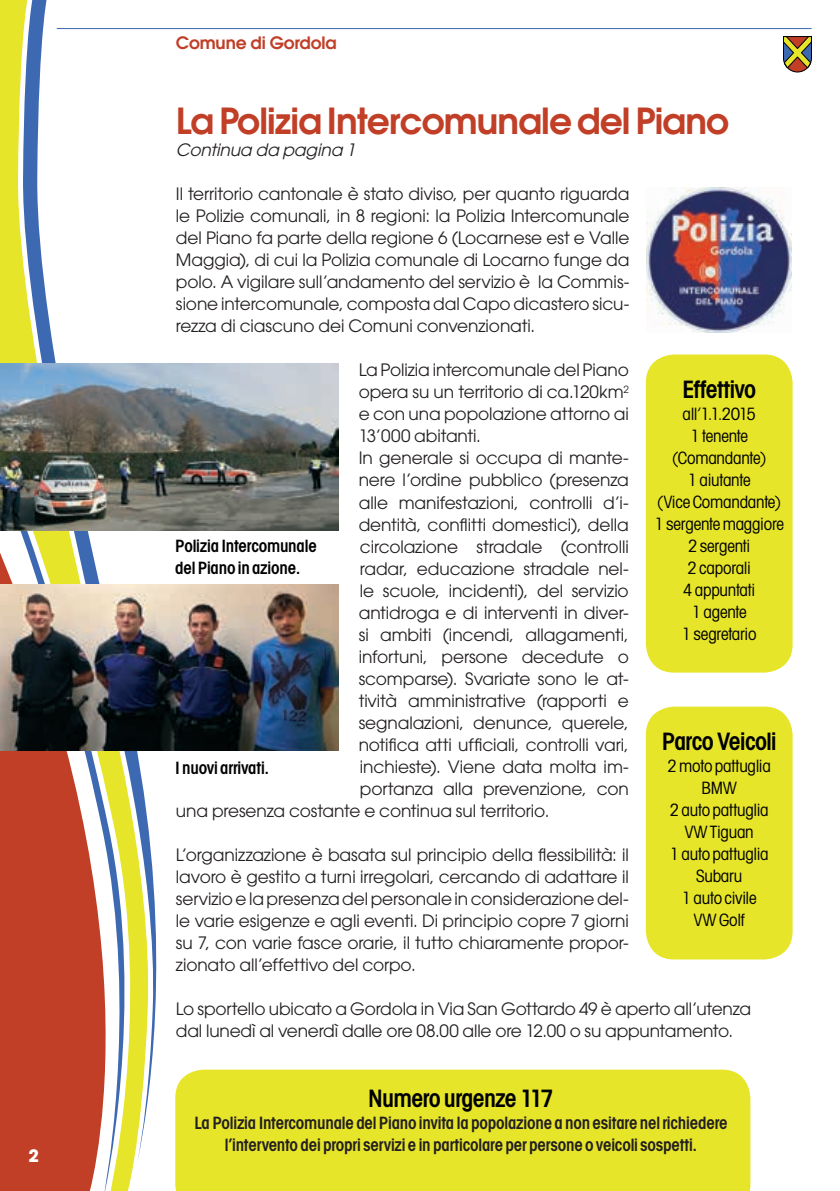
<style>
.page{position:relative;width:840px;height:1191px;background:#fff}
.page>*{position:absolute;margin:0;border:0;box-sizing:border-box;transform-origin:0 0}
.t1{font:600 36px "Avant Garde CE";letter-spacing:-.025em;color:#c13e27}
.t2{font:600 condensed 24px "Avant Garde";letter-spacing:-.03em;color:#000}
.t3{font:17px/22px "Avant Garde";letter-spacing:-.005em;color:#231f20;text-align:justify}
.t4{font:condensed 17px/22px "Avant Garde";letter-spacing:-.015em;color:#000;text-align:center}
.t5{font:600 condensed 17px/22px "Avant Garde";letter-spacing:-.015em;color:#231f20;text-align:center}
.t6{font:600 condensed 17px/22px "Avant Garde";letter-spacing:-.015em;color:#000}
.t7{font:italic 17px "Avant Garde";letter-spacing:-.005em;color:#231f20}
.t8{font:600 17px "Avant Garde";letter-spacing:-.01em;color:#c13e27}
.t9{font:700 17px "Avant Garde";color:#fff}
</style>
<div class="page">
<svg style="left:0;top:0;width:22px;height:363px;fill:#e6e52a"></svg>
<svg style="left:22px;top:0;width:154px;height:751px"></svg>
<svg style="left:0;top:530px;width:169px;height:661px;fill:#c13e27"></svg>
<svg style="left:783px;top:36px;width:28px;height:36px"></svg>
<hr style="left:57px;top:28px;width:754px;height:1px;background:#3d69b2">
<img style="left:0;top:584px;width:338px;height:166px">
<img style="left:0;top:363px;width:338px;height:167px">
<img style="left:646px;top:187px;width:145px;height:145px">
<div style="left:645px;top:354px;width:147px;height:318px;background:#e6e52a;border-radius:28px"></div>
<div style="left:645px;top:706px;width:147px;height:253px;background:#e6e52a;border-radius:28px"></div>
<div style="left:175px;top:1069px;width:575px;height:122px;background:#e6e52a"></div>
<p class="t9" style="left:28px;top:1144px;width:12px">2</p>
<p class="t8" style="left:176px;top:33px;width:162px">Comune di Gordola</p>
<h1 class="t1" style="left:176px;top:98px;width:554px">La Polizia Intercomunale del Piano</h1>
<p class="t7" style="left:176px;top:140px;width:181px">Continua da pagina 1</p>
<p class="t3" style="left:176px;top:183px;width:455px">Il territorio cantonale è stato diviso, per quanto riguarda le Polizie comunali, in 8 regioni: la Polizia Intercomunale del Piano fa parte della regione 6 (Locarnese est e Valle Maggia), di cui la Polizia comunale di Locarno funge da polo. A vigilare sull’andamento del servizio è la Commis&shy;sione intercomunale, composta dal Capo dicastero sicu&shy;rezza di ciascuno dei Comuni convenzionati.</p>
<p class="t3" style="left:358px;top:359px;width:271px">La Polizia intercomunale del Piano</p>
<p class="t3" style="left:358px;top:381px;width:271px">opera su un territorio di ca.120km<sup>2</sup></p>
<p class="t3" style="left:358px;top:403px;width:271px">e con una popolazione attorno ai</p>
<p class="t3" style="left:358px;top:425px;width:124px">13’000 abitanti.</p>
<p class="t3" style="left:358px;top:447px;width:271px">In generale si occupa di mante-</p>
<p class="t3" style="left:358px;top:469px;width:271px">nere l’ordine pubblico (presenza</p>
<p class="t3" style="left:358px;top:491px;width:271px">alle manifestazioni, controlli d’i-</p>
<p class="t3" style="left:358px;top:513px;width:271px">dentità, conflitti domestici), della</p>
<p class="t3" style="left:360px;top:535px;width:270px">circolazione stradale (controlli</p>
<p class="t3" style="left:360px;top:557px;width:270px">radar, educazione stradale nel-</p>
<p class="t3" style="left:360px;top:579px;width:270px">le scuole, incidenti), del servizio</p>
<p class="t3" style="left:358px;top:601px;width:271px">antidroga e di interventi in diver-</p>
<p class="t3" style="left:358px;top:623px;width:271px">si ambiti (incendi, allagamenti,</p>
<p class="t3" style="left:358px;top:645px;width:271px">infortuni, persone decedute o</p>
<p class="t3" style="left:358px;top:667px;width:271px">scomparse). Svariate sono le at-</p>
<p class="t3" style="left:358px;top:689px;width:271px">tività amministrative (rapporti e</p>
<p class="t3" style="left:358px;top:711px;width:271px">segnalazioni, denunce, querele,</p>
<p class="t3" style="left:358px;top:733px;width:271px">notifica atti ufficiali, controlli vari,</p>
<p class="t3" style="left:360px;top:755px;width:270px">inchieste). Viene data molta im-</p>
<p class="t3" style="left:360px;top:777px;width:270px">portanza alla prevenzione, con</p>
<p class="t3" style="left:176px;top:799px;width:375px">una presenza costante e continua sul territorio.</p>
<p class="t3" style="left:176px;top:843px;width:454px">L’organizzazione è basata sul principio della flessibilità: il lavoro è gestito a turni irregolari, cercando di adattare il servizio e la presenza del personale in considerazione del&shy;le varie esigenze e agli eventi. Di principio copre 7 giorni su 7, con varie fasce orarie, il tutto chiaramente propor&shy;zionato all’effettivo del corpo.</p>
<p class="t3" style="left:176px;top:997px;width:576px">Lo sportello ubicato a Gordola in Via San Gottardo 49 è aperto all’utenza dal lunedì al venerdì dalle ore 08.00 alle ore 12.00 o su appuntamento.</p>
<h2 class="t2" style="left:682px;top:374px;width:75px">Effettivo</h2>
<p class="t4" style="left:654px;top:402px;width:131px">all’1.1.2015<br>1 tenente (Comandante)<br>1 aiutante<br>(Vice Comandante)<br>1 sergente maggiore<br>2 sergenti<br>2 caporali<br>4 appuntati<br>1 agente<br>1 segretario</p>
<p class="t6" style="left:175px;top:535px;width:143px">Polizia Intercomunale del Piano in azione.</p>
<h2 class="t2" style="left:661px;top:726px;width:116px">Parco Veicoli</h2>
<p class="t4" style="left:667px;top:754px;width:105px">2 moto pattuglia<br>BMW<br>2 auto pattuglia<br>VW Tiguan<br>1 auto pattuglia<br>Subaru<br>1 auto civile<br>VW Golf</p>
<p class="t6" style="left:175px;top:756px;width:95px">I nuovi arrivati.</p>
<h2 class="t2" style="left:368px;top:1084px;width:187px">Numero urgenze 117</h2>
<p class="t5" style="left:194px;top:1112px;width:534px">La Polizia Intercomunale del Piano invita la popolazione a non esitare nel richiedere l’intervento dei propri servizi e in particolare per persone o veicoli sospetti.</p>
</div>
